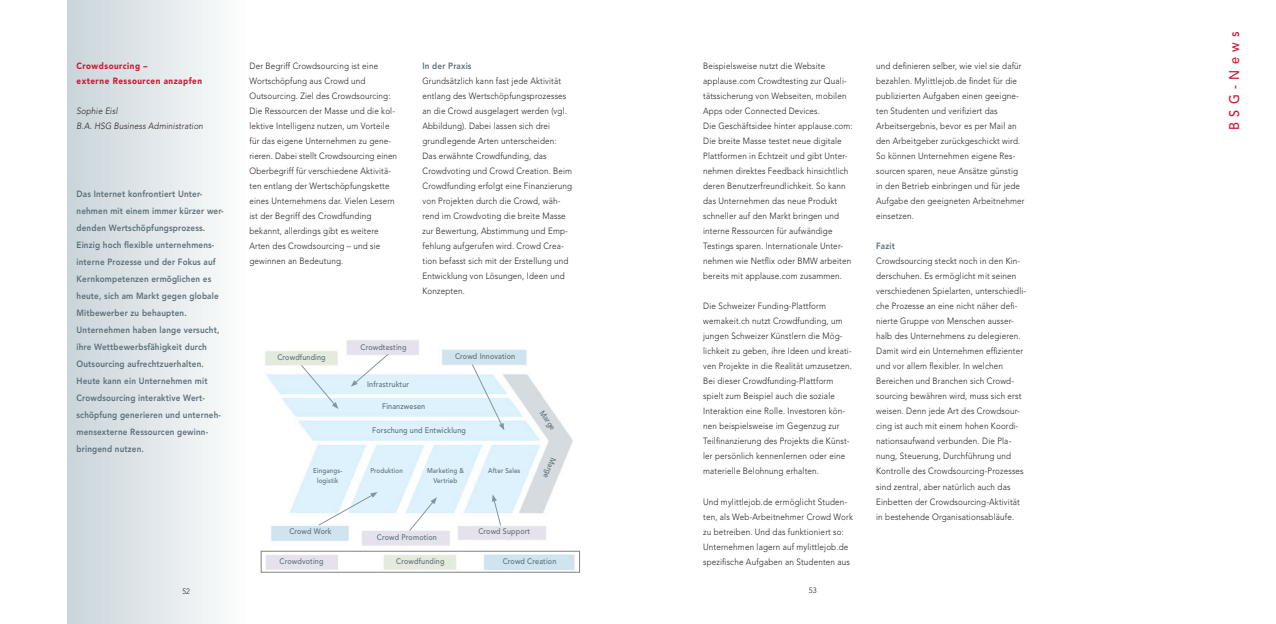
<style>
.page{position:relative;width:1276px;height:624px;background:#fff}
.page>*{position:absolute;margin:0;border:0;box-sizing:border-box;transform-origin:0 0}
.t1{font:500 14px "Avenir";letter-spacing:.43em;color:#d21533;scale:.9 1}
.t2{font:300 9px/15px "Avenir";letter-spacing:.02em;color:#231f20;scale:.9 1}
.t3{font:800 9px/17px "Avenir";letter-spacing:.02em;color:#5d6e77;scale:.9 1}
.t4{font:900 9px/15px "Avenir";letter-spacing:.06em;color:#d21533;scale:.9 1}
.t5{font:italic 300 9px/15px "Avenir";letter-spacing:.02em;color:#231f20;scale:.9 1}
.t6{font:500 8px "Avenir";letter-spacing:.02em;color:#5d6e77;scale:.9 1}
.t7{font:300 7.8px "Avenir";color:#231f20;scale:.9 1}
.t8{font:300 7.8px "Avenir";color:#231f20;scale:.95 1}
.t9{font:500 7px/10px "Avenir";letter-spacing:.02em;color:#5d6e77;text-align:center;scale:.9 1}
</style>
<div class="page">
<img style="left:260px;top:340px;width:321px;height:233px">
<svg style="left:300px;top:364px;width:38px;height:45px"></svg>
<svg style="left:318px;top:492px;width:60px;height:34px"></svg>
<svg style="left:408px;top:497px;width:29px;height:35px"></svg>
<svg style="left:492px;top:494px;width:10px;height:32px"></svg>
<svg style="left:471px;top:363px;width:33px;height:67px"></svg>
<svg style="left:351px;top:353px;width:38px;height:33px"></svg>
<div style="left:261px;top:551px;width:319px;height:21px;border:1px solid #808285"></div>
<div style="left:67px;top:0;width:182px;height:624px;background:linear-gradient(to right,#c9d4da,#fdfefe)"></div>
<p class="t4" style="left:77px;top:58px;width:141px">Crowdsourcing –<br>externe Ressourcen anzapfen</p>
<p class="t5" style="left:77px;top:104px;width:142px">Sophie Eisl<br>B.A. HSG Business Administration</p>
<p class="t3" style="left:77px;top:186px;width:165px">Das Internet konfrontiert Unter&shy;nehmen mit einem immer kürzer wer&shy;denden Wertschöpfungsprozess.<br>Einzig hoch flexible unternehmens&shy;interne Prozesse und der Fokus auf<br>Kernkompetenzen ermöglichen es heute, sich am Markt gegen globale<br>Mitbewerber zu behaupten.<br>Unternehmen haben lange versucht, ihre Wettbewerbsfähigkeit durch<br>Outsourcing aufrechtzuerhalten.<br>Heute kann ein Unternehmen mit<br>Crowdsourcing interaktive Wert&shy;schöpfung generieren und unterneh&shy;mensexterne Ressourcen gewinn&shy;bringend nutzen.</p>
<p class="t2" style="left:249px;top:59px;width:165px">Der Begriff Crowdsourcing ist eine Wortschöpfung aus Crowd und Outsourcing. Ziel des Crowdsourcing:<br>Die Ressourcen der Masse und die kol&shy;lektive Intelligenz nutzen, um Vorteile für das eigene Unternehmen zu gene&shy;rieren. Dabei stellt Crowdsourcing einen Oberbegriff für verschiedene Aktivitä&shy;ten entlang der Wertschöpfungskette eines Unternehmens dar. Vielen Lesern ist der Begriff des Crowdfunding bekannt, allerdings gibt es weitere Arten des Crowdsourcing – und sie gewinnen an Bedeutung.</p>
<p class="t3" style="left:422px;top:58px;width:56px">In der Praxis</p>
<p class="t2" style="left:422px;top:74px;width:168px">Grundsätzlich kann fast jede Aktivität entlang des Wertschöpfungsprozesses an die Crowd ausgelagert werden (vgl.<br>Abbildung). Dabei lassen sich drei grundlegende Arten unterscheiden:<br>Das erwähnte Crowdfunding, das Crowdvoting und Crowd Creation. Beim Crowdfunding erfolgt eine Finanzierung von Projekten durch die Crowd, wäh&shy;rend im Crowdvoting die breite Masse zur Bewertung, Abstimmung und Emp&shy;fehlung aufgerufen wird. Crowd Crea&shy;tion befasst sich mit der Erstellung und Entwicklung von Lösungen, Ideen und Konzepten.</p>
<p class="t6" style="left:277px;top:353px;width:55px">Crowdfunding</p>
<p class="t6" style="left:360px;top:342px;width:53px">Crowdtesting</p>
<p class="t6" style="left:367px;top:379px;width:48px">Infrastruktur</p>
<p class="t6" style="left:455px;top:352px;width:68px">Crowd Innovation</p>
<p class="t6" style="left:382px;top:401px;width:49px">Finanzwesen</p>
<p class="t6" style="left:372px;top:425px;width:106px">Forschung und Entwicklung</p>
<p class="t9" style="left:313px;top:466px;width:34px">Eingangs&shy;logistik</p>
<p class="t9" style="left:370px;top:466px;width:38px">Produktion</p>
<p class="t9" style="left:427px;top:466px;width:42px">Marketing &amp;<br>Vertrieb</p>
<p class="t9" style="left:488px;top:466px;width:37px">After Sales</p>
<p class="t6" style="left:545px;top:408px;width:26px;rotate:56deg">Marge</p>
<p class="t6" style="left:558px;top:459px;width:26px;rotate:111deg">Marge</p>
<p class="t6" style="left:289px;top:527px;width:49px">Crowd Work</p>
<p class="t6" style="left:377px;top:532px;width:68px">Crowd Promotion</p>
<p class="t6" style="left:280px;top:556px;width:50px">Crowdvoting</p>
<p class="t6" style="left:396px;top:556px;width:55px">Crowdfunding</p>
<p class="t6" style="left:478px;top:527px;width:59px">Crowd Support</p>
<p class="t6" style="left:503px;top:556px;width:61px">Crowd Creation</p>
<p class="t2" style="left:703px;top:59px;width:168px">Beispielsweise nutzt die Website applause.com Crowdtesting zur Quali&shy;tätssicherung von Webseiten, mobilen Apps oder Connected Devices.<br>Die Geschäftsidee hinter applause.com:<br>Die breite Masse testet neue digitale Plattformen in Echtzeit und gibt Unter&shy;nehmen direktes Feedback hinsichtlich deren Benutzerfreundlichkeit. So kann das Unternehmen das neue Produkt schneller auf den Markt bringen und interne Ressourcen für aufwändige Testings sparen. Internationale Unter&shy;nehmen wie Netflix oder BMW arbeiten bereits mit applause.com zusammen.</p>
<p class="t2" style="left:703px;top:299px;width:167px">Die Schweizer Funding-Plattform wemakeit.ch nutzt Crowdfunding, um jungen Schweizer Künstlern die Mög&shy;lichkeit zu geben, ihre Ideen und kreati&shy;ven Projekte in die Realität umzusetzen.<br>Bei dieser Crowdfunding-Plattform spielt zum Beispiel auch die soziale Interaktion eine Rolle. Investoren kön&shy;nen beispielsweise im Gegenzug zur Teilfinanzierung des Projekts die Künst&shy;ler persönlich kennenlernen oder eine materielle Belohnung erhalten.</p>
<p class="t2" style="left:703px;top:494px;width:168px">Und mylittlejob.de ermöglicht Studen&shy;ten, als Web-Arbeitnehmer Crowd Work zu betreiben. Und das funktioniert so:<br>Unternehmen lagern auf mylittlejob.de spezifische Aufgaben an Studenten aus</p>
<p class="t7" style="left:182px;top:585px;width:10px">52</p>
<p class="t8" style="left:808px;top:585px;width:10px">53</p>
<p class="t7" style="left:182px;top:586px;width:10px">52</p>
<p class="t2" style="left:876px;top:59px;width:166px">und definieren selber, wie viel sie dafür bezahlen. Mylittlejob.de findet für die publizierten Aufgaben einen geeigne&shy;ten Studenten und verifiziert das Arbeitsergebnis, bevor es per Mail an den Arbeitgeber zurückgeschickt wird.<br>So können Unternehmen eigene Res&shy;sourcen sparen, neue Ansätze günstig in den Betrieb einbringen und für jede Aufgabe den geeigneten Arbeitnehmer einsetzen.</p>
<p class="t3" style="left:876px;top:238px;width:22px">Fazit</p>
<p class="t2" style="left:876px;top:254px;width:168px">Crowdsourcing steckt noch in den Kin&shy;derschuhen. Es ermöglicht mit seinen verschiedenen Spielarten, unterschiedli&shy;che Prozesse an eine nicht näher defi&shy;nierte Gruppe von Menschen ausser&shy;halb des Unternehmens zu delegieren.<br>Damit wird ein Unternehmen effizienter und vor allem flexibler. In welchen Bereichen und Branchen sich Crowd&shy;sourcing bewähren wird, muss sich erst weisen. Denn jede Art des Crowdsour&shy;cing ist auch mit einem hohen Koordi&shy;nationsaufwand verbunden. Die Pla&shy;nung, Steuerung, Durchführung und Kontrolle des Crowdsourcing-Prozesses sind zentral, aber natürlich auch das Einbetten der Crowdsourcing-Aktivität in bestehende Organisationsabläufe.</p>
<h1 class="t1" style="left:1226px;top:130px;width:111px;rotate:-90deg">BSG-News</h1>
</div>
